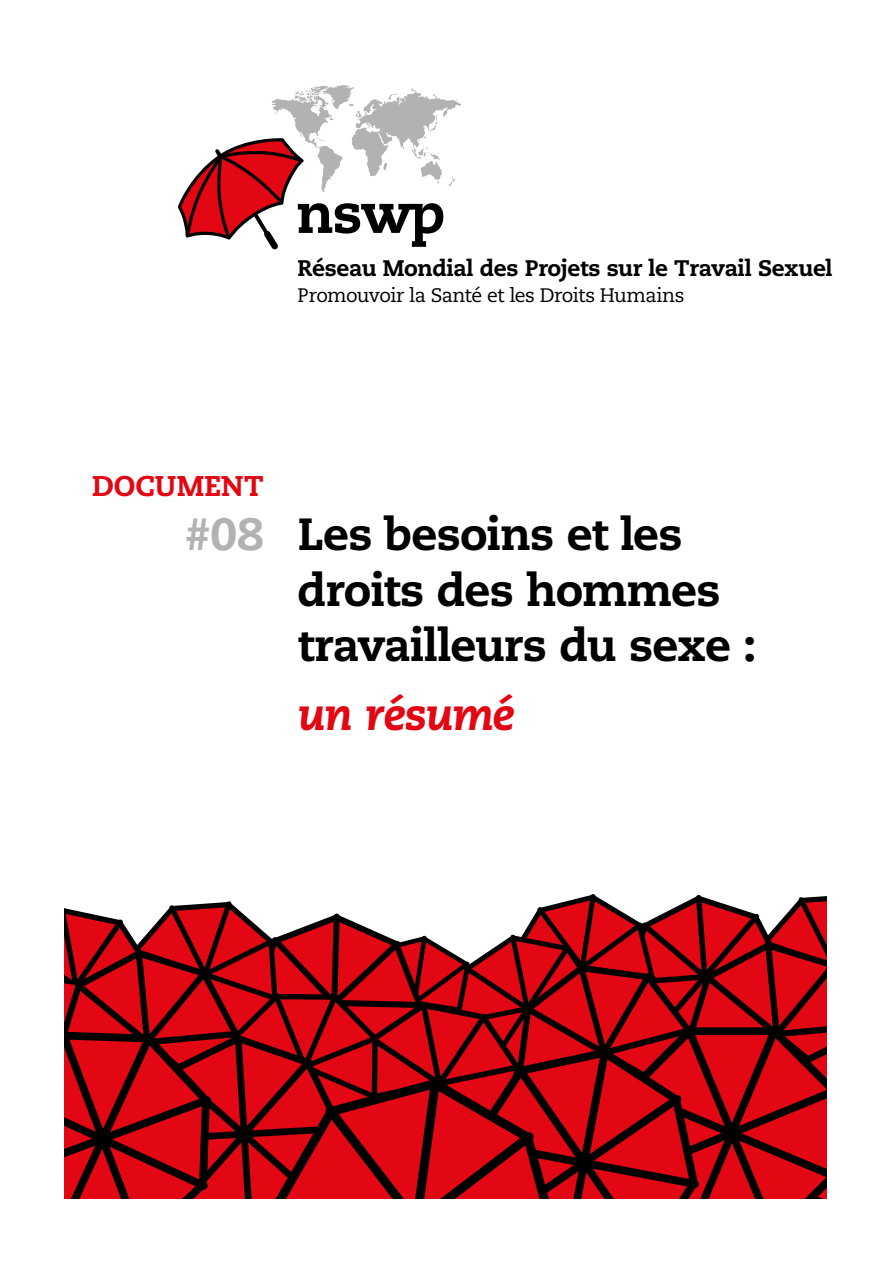
<style>
.page{position:relative;width:893px;height:1263px;background:#fff}
.page>*{position:absolute;margin:0;border:0;box-sizing:border-box;transform-origin:0 0}
.t1{font:800 45px/55.5px "Caecilia LT";letter-spacing:-.025em;color:#000}
.t2{font:italic 800 45px "Caecilia LT";letter-spacing:-.035em;color:#e30613}
.t3{font:800 45px "Caecilia LT";color:#b3b2b2}
.t4{font:800 28.5px "Caecilia LT";color:#e30613}
.t5{font:800 22.5px "Caecilia LT";letter-spacing:-.015em;color:#000}
.t6{font:19.5px "Caecilia LT";letter-spacing:-.025em;color:#000}
</style>
<div class="page">
<svg style="left:64px;top:894px;width:763px;height:305px;background:#a91921"></svg>
<svg style="left:178px;top:85px;width:283px;height:165px"></svg>
<p class="t5" style="left:298px;top:254px;width:536px">Réseau Mondial des Projets sur le Travail Sexuel</p>
<p class="t6" style="left:298px;top:284px;width:388px">Promouvoir la Santé et les Droits Humains</p>
<p class="t4" style="left:92px;top:469px;width:173px">DOCUMENT</p>
<p class="t3" style="left:184px;top:507px;width:81px">#08</p>
<p class="t1" style="left:298px;top:507px;width:460px">Les besoins et les droits des hommes travailleurs du sexe :</p>
<p class="t2" style="left:298px;top:687px;width:218px">un résumé</p>
</div>
